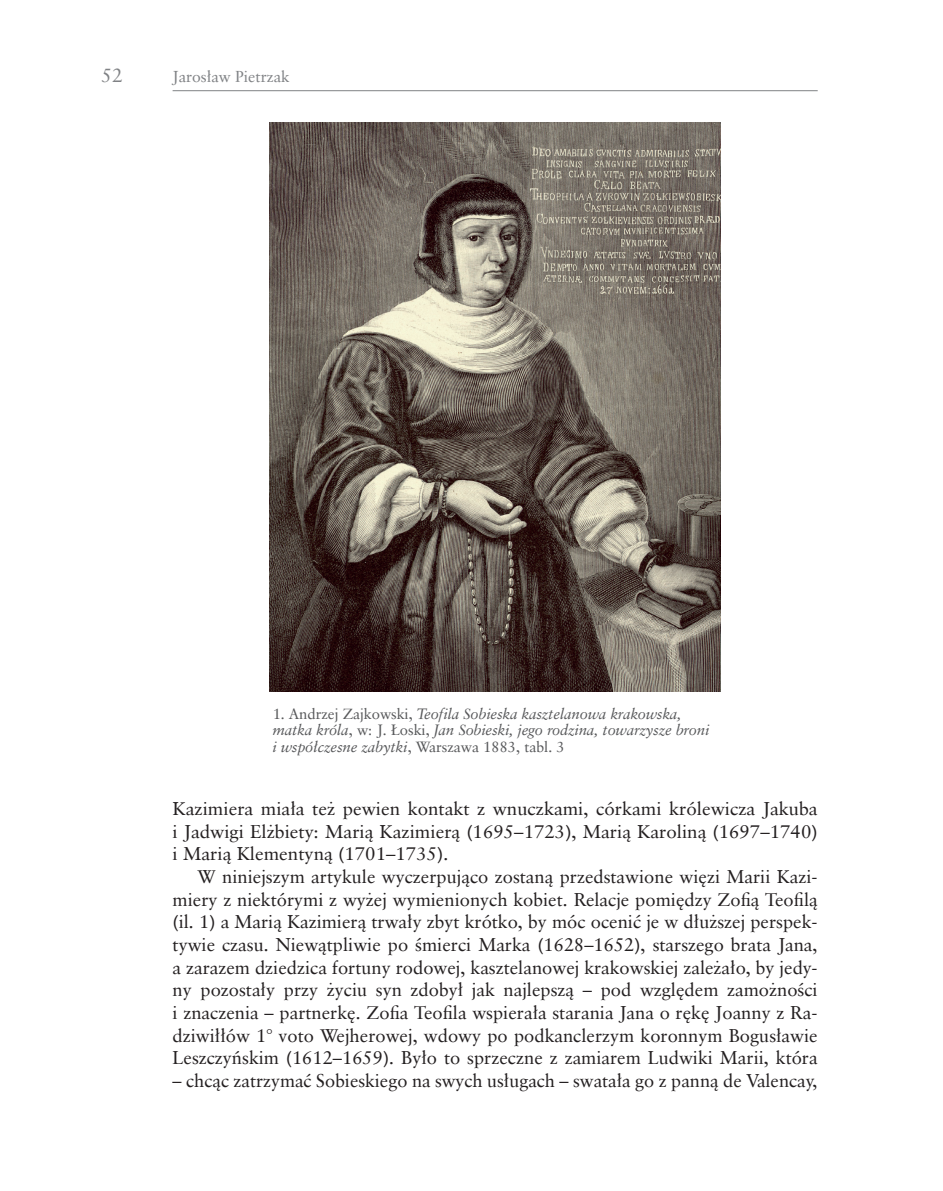
<style>
.page{position:relative;width:943px;height:1191px;background:#fff}
.page>*{position:absolute;margin:0;border:0;box-sizing:border-box;transform-origin:0 0}
.t1{font:19.25px "Class Garmnd EU";color:#808285}
.t2{font:18.38px "Class Garmnd EU";color:#231f20}
.t3{font:15.75px "Class Garmnd EU";color:#808285}
.t4{font:italic 14.88px/16.6px "Class Garmnd EU";color:#57585a}
.s1{font-style:normal}
</style>
<div class="page">
<hr style="left:173px;top:90px;width:644px;height:1px;background:#808285">
<img style="left:270px;top:123px;width:450px;height:569px">
<p class="t1" style="left:102px;top:63px;width:23px">52</p>
<p class="t3" style="left:173px;top:67px;width:118px">Jarosław Pietrzak</p>
<p class="t4" style="left:273px;top:705px;width:438px"><span class="s1">1. Andrzej Zajkowski,</span> Teofila Sobieska kasztelanowa krakowska, matka króla<span class="s1">, w: J. Łoski,</span> Jan Sobieski, jego rodzina, towarzysze broni i współczesne zabytki<span class="s1">, Warszawa 1883, tabl. 3</span></p>
<p class="t2" style="left:173px;top:797px;width:646px">Kazimiera miała też pewien kontakt z wnuczkami, córkami królewicza Jakuba</p>
<p class="t2" style="left:173px;top:820px;width:646px">i Jadwigi Elżbiety: Marią Kazimierą (1695–1723), Marią Karoliną (1697–1740)</p>
<p class="t2" style="left:173px;top:842px;width:277px">i Marią Klementyną (1701–1735).</p>
<p class="t2" style="left:197px;top:865px;width:622px">W niniejszym artykule wyczerpująco zostaną przedstawione więzi Marii Kazi-</p>
<p class="t2" style="left:173px;top:888px;width:646px">miery z niektórymi z wyżej wymienionych kobiet. Relacje pomiędzy Zofią Teofilą</p>
<p class="t2" style="left:173px;top:910px;width:646px">(il. 1) a Marią Kazimierą trwały zbyt krótko, by móc ocenić je w dłuższej perspek-</p>
<p class="t2" style="left:173px;top:933px;width:646px">tywie czasu. Niewątpliwie po śmierci Marka (1628–1652), starszego brata Jana,</p>
<p class="t2" style="left:173px;top:956px;width:646px">a zarazem dziedzica fortuny rodowej, kasztelanowej krakowskiej zależało, by jedy-</p>
<p class="t2" style="left:173px;top:978px;width:646px">ny pozostały przy życiu syn zdobył jak najlepszą – pod względem zamożności</p>
<p class="t2" style="left:173px;top:1001px;width:646px">i znaczenia – partnerkę. Zofia Teofila wspierała starania Jana o rękę Joanny z Ra-</p>
<p class="t2" style="left:173px;top:1024px;width:646px">dziwiłłów 1° voto Wejherowej, wdowy po podkanclerzym koronnym Bogusławie</p>
<p class="t2" style="left:173px;top:1046px;width:646px">Leszczyńskim (1612–1659). Było to sprzeczne z zamiarem Ludwiki Marii, która</p>
<p class="t2" style="left:173px;top:1069px;width:646px">– chcąc zatrzymać Sobieskiego na swych usługach – swatała go z panną de Valencay,</p>
</div>
